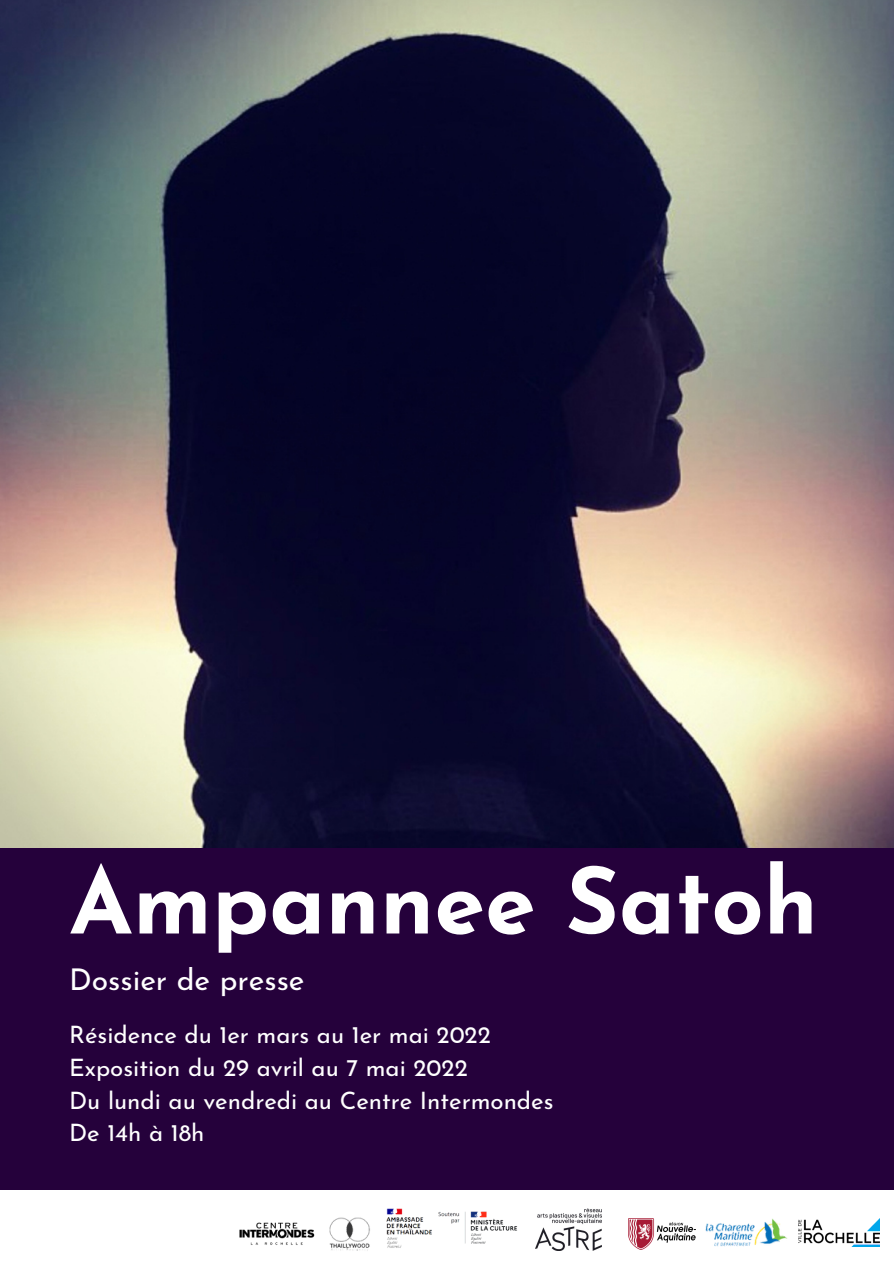
<style>
.page{position:relative;width:894px;height:1264px;background:#fff}
.page>*{position:absolute;margin:0;border:0;box-sizing:border-box;transform-origin:0 0}
.t1{font:700 91.5px "Josefin Sans";color:#fff}
.t2{font:30px "Josefin Sans";color:#fff}
.t3{font:24px "Josefin Sans";color:#fff}
</style>
<div class="page">
<div style="left:0;top:0;width:893px;height:1263px;background:#25013b"></div>
<div style="left:0;top:1190px;width:893px;height:73px;background:#fff"></div>
<img style="left:239px;top:1222px;width:76px;height:23px">
<img style="left:705px;top:1218px;width:82px;height:29px">
<img style="left:628px;top:1218px;width:67px;height:31px">
<img style="left:329px;top:1217px;width:41px;height:34px">
<img style="left:438px;top:1211px;width:80px;height:33px">
<img style="left:386px;top:1208px;width:46px;height:40px">
<img style="left:0;top:0;width:893px;height:847px">
<img style="left:798px;top:1219px;width:80px;height:27px">
<img style="left:535px;top:1208px;width:66px;height:42px">
<p class="t1" style="left:69px;top:864px;width:750px">Ampannee Satoh</p>
<p class="t2" style="left:69px;top:967px;width:237px">Dossier de presse</p>
<p class="t3" style="left:69px;top:1025px;width:423px">Résidence du 1er mars au 1er mai 2022</p>
<p class="t3" style="left:69px;top:1057px;width:400px">Exposition du 29 avril au 7 mai 2022</p>
<p class="t3" style="left:69px;top:1090px;width:485px">Du lundi au vendredi au Centre Intermondes</p>
<p class="t3" style="left:69px;top:1123px;width:137px">De 14h à 18h</p>
</div>
